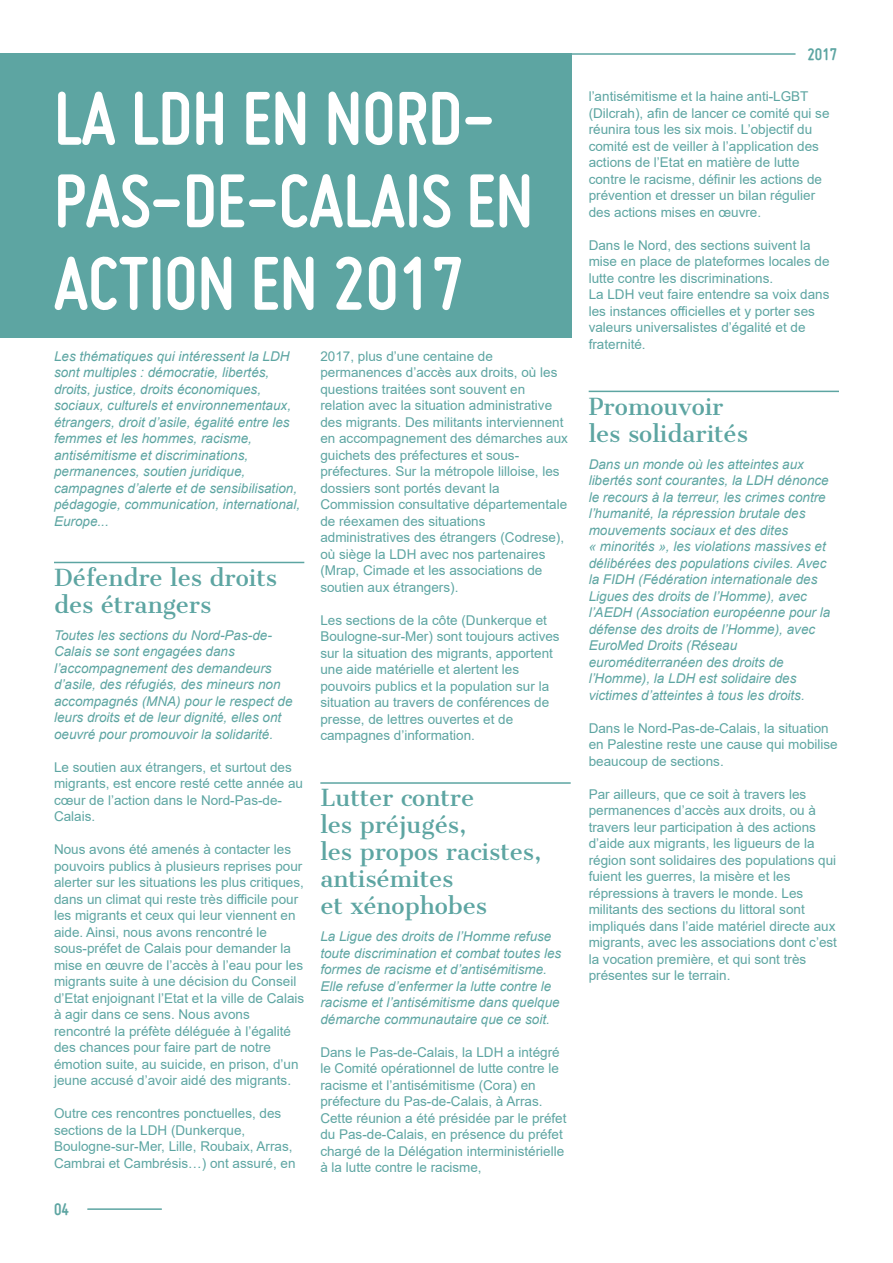
<style>
.page{position:relative;width:893px;height:1263px;background:#fff}
.page>*{position:absolute;margin:0;border:0;box-sizing:border-box;transform-origin:0 0}
.t1{font:700 79.05px/82.5px "Miso";color:#fff}
.t2{font:22.5px/27px "Cantata One";color:#5da5a2}
.t3{font:700 18px "Miso";color:#5da5a2}
.t4{font:13.5px/16.5px "Arial";color:#5da5a2}
.t5{font:italic 13.5px/16.5px "Arial";color:#5da5a2}
</style>
<div class="page">
<hr style="left:171px;top:53px;width:624px;height:2px;background:#5da5a2">
<hr style="left:88px;top:1208px;width:73px;height:2px;background:#5da5a2">
<div style="left:0;top:53px;width:572px;height:285px;background:#5da5a2"></div>
<hr style="left:54px;top:562px;width:250px;height:1px;background:#5da5a2">
<hr style="left:320px;top:782px;width:251px;height:2px;background:#5da5a2">
<hr style="left:589px;top:391px;width:250px;height:1px;background:#5da5a2">
<h1 class="t1" style="left:54px;top:76px;width:481px">LA LDH EN NORD-<br>PAS-DE-CALAIS EN<br>ACTION EN 2017</h1>
<p class="t5" style="left:54px;top:348px;width:248px">Les thématiques qui intéressent la LDH sont multiples : démocratie, libertés, droits, justice, droits économiques, sociaux, culturels et environnementaux, étrangers, droit d’asile, égalité entre les femmes et les hommes, racisme, antisémitisme et discriminations, permanences, soutien juridique, campagnes d’alerte et de sensibilisation, pédagogie, communication, international, Europe...</p>
<h2 class="t2" style="left:54px;top:564px;width:225px">Défendre les droits des étrangers</h2>
<p class="t5" style="left:54px;top:627px;width:240px">Toutes les sections du Nord-Pas-de-Calais se sont engagées dans l’accompagnement des demandeurs d’asile, des réfugiés, des mineurs non accompagnés (MNA) pour le respect de leurs droits et de leur dignité, elles ont oeuvré pour promouvoir la solidarité.</p>
<p class="t4" style="left:54px;top:759px;width:251px">Le soutien aux étrangers, et surtout des migrants, est encore resté cette année au cœur de l’action dans le Nord-Pas-de-<br>Calais.</p>
<p class="t4" style="left:54px;top:841px;width:252px">Nous avons été amenés à contacter les pouvoirs publics à plusieurs reprises pour alerter sur les situations les plus critiques, dans un climat qui reste très difficile pour les migrants et ceux qui leur viennent en aide. Ainsi, nous avons rencontré le sous-préfet de Calais pour demander la mise en œuvre de l’accès à l’eau pour les migrants suite à une décision du Conseil d’Etat enjoignant l’Etat et la ville de Calais à agir dans ce sens. Nous avons rencontré la préfète déléguée à l’égalité des chances pour faire part de notre émotion suite, au suicide, en prison, d’un jeune accusé d’avoir aidé des migrants.</p>
<p class="t4" style="left:54px;top:1105px;width:243px">Outre ces rencontres ponctuelles, des sections de la LDH (Dunkerque, Boulogne-sur-Mer, Lille, Roubaix, Arras, Cambrai et Cambrésis…) ont assuré, en</p>
<h3 class="t3" style="left:54px;top:1199px;width:16px">04</h3>
<p class="t4" style="left:320px;top:348px;width:249px">2017, plus d’une centaine de permanences d’accès aux droits, où les questions traitées sont souvent en relation avec la situation administrative des migrants. Des militants interviennent en accompagnement des démarches aux guichets des préfectures et sous&shy;préfectures. Sur la métropole lilloise, les dossiers sont portés devant la Commission consultative départementale de réexamen des situations administratives des étrangers (Codrese), où siège la LDH avec nos partenaires (Mrap, Cimade et les associations de soutien aux étrangers).</p>
<p class="t4" style="left:320px;top:612px;width:241px">Les sections de la côte (Dunkerque et Boulogne-sur-Mer) sont toujours actives sur la situation des migrants, apportent une aide matérielle et alertent les pouvoirs publics et la population sur la situation au travers de conférences de presse, de lettres ouvertes et de campagnes d’information.</p>
<h2 class="t2" style="left:320px;top:785px;width:223px">Lutter contre<br>les préjugés,<br>les propos racistes, antisémites<br>et xénophobes</h2>
<p class="t5" style="left:320px;top:929px;width:242px">La Ligue des droits de l’Homme refuse toute discrimination et combat toutes les formes de racisme et d’antisémitisme.<br>Elle refuse d’enfermer la lutte contre le racisme et l’antisémitisme dans quelque démarche communautaire que ce soit.</p>
<p class="t4" style="left:320px;top:1044px;width:248px">Dans le Pas-de-Calais, la LDH a intégré le Comité opérationnel de lutte contre le racisme et l’antisémitisme (Cora) en préfecture du Pas-de-Calais, à Arras.<br>Cette réunion a été présidée par le préfet du Pas-de-Calais, en présence du préfet chargé de la Délégation interministérielle à la lutte contre le racisme,</p>
<h3 class="t3" style="left:807px;top:44px;width:31px">2017</h3>
<p class="t4" style="left:589px;top:88px;width:242px">l’antisémitisme et la haine anti-LGBT (Dilcrah), afin de lancer ce comité qui se réunira tous les six mois. L’objectif du comité est de veiller à l’application des actions de l’Etat en matière de lutte contre le racisme, définir les actions de prévention et dresser un bilan régulier des actions mises en œuvre.</p>
<p class="t4" style="left:589px;top:237px;width:242px">Dans le Nord, des sections suivent la mise en place de plateformes locales de lutte contre les discriminations.<br>La LDH veut faire entendre sa voix dans les instances officielles et y porter ses valeurs universalistes d’égalité et de fraternité.</p>
<h2 class="t2" style="left:589px;top:393px;width:161px">Promouvoir les solidarités</h2>
<p class="t5" style="left:589px;top:456px;width:243px">Dans un monde où les atteintes aux libertés sont courantes, la LDH dénonce le recours à la terreur, les crimes contre l’humanité, la répression brutale des mouvements sociaux et des dites<br>« minorités », les violations massives et délibérées des populations civiles. Avec la FIDH (Fédération internationale des Ligues des droits de l’Homme), avec l’AEDH (Association européenne pour la défense des droits de l’Homme), avec EuroMed Droits (Réseau euroméditerranéen des droits de l’Homme), la LDH est solidaire des victimes d’atteintes à tous les droits.</p>
<p class="t4" style="left:589px;top:720px;width:251px">Dans le Nord-Pas-de-Calais, la situation en Palestine reste une cause qui mobilise beaucoup de sections.</p>
<p class="t4" style="left:589px;top:786px;width:250px">Par ailleurs, que ce soit à travers les permanences d’accès aux droits, ou à travers leur participation à des actions d’aide aux migrants, les ligueurs de la région sont solidaires des populations qui fuient les guerres, la misère et les répressions à travers le monde. Les militants des sections du littoral sont impliqués dans l’aide matériel directe aux migrants, avec les associations dont c’est la vocation première, et qui sont très présentes sur le terrain.</p>
</div>
